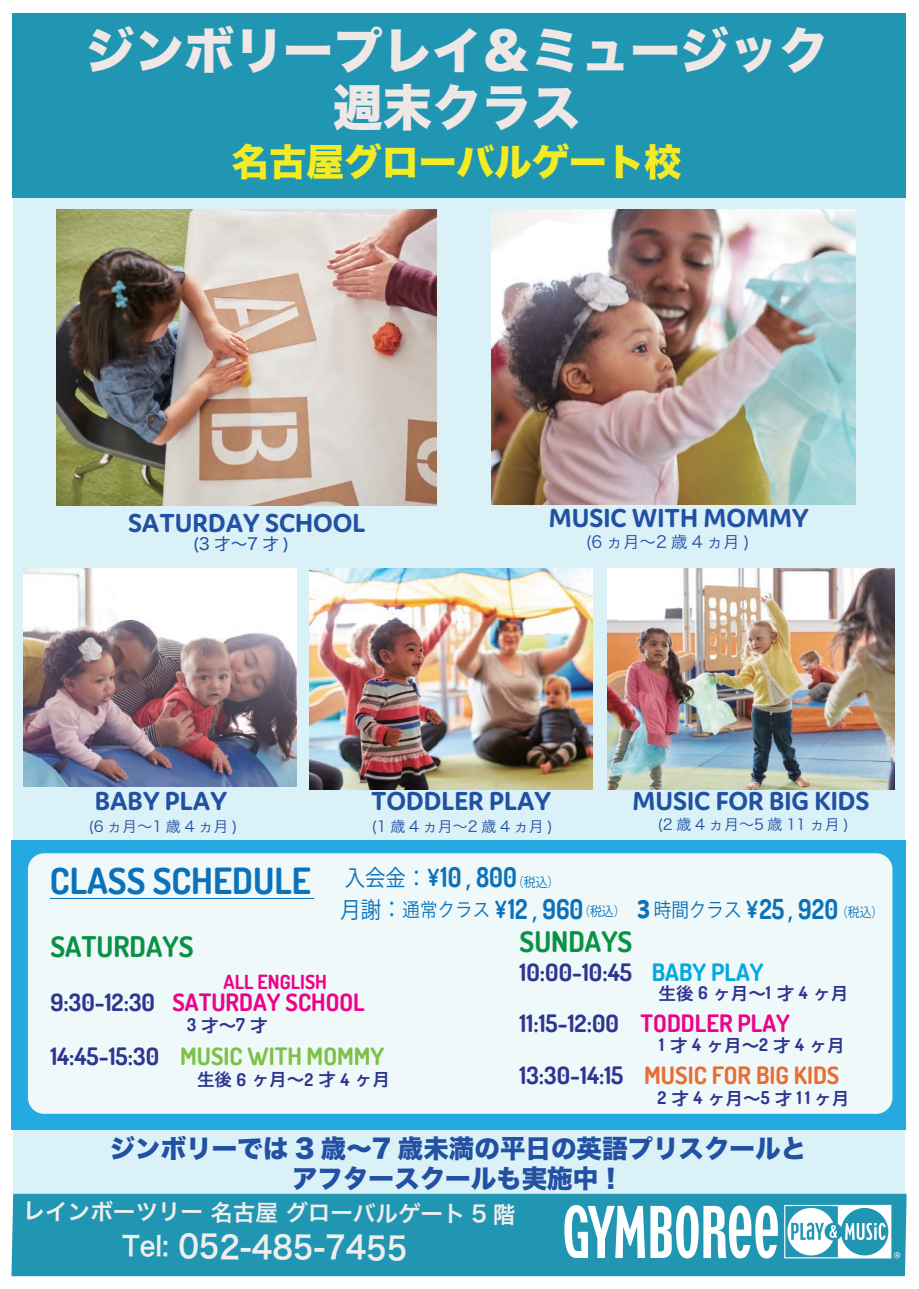
<style>
.page{position:relative;width:919px;height:1289px;background:#fff}
.page>*{position:absolute;margin:0;border:0;box-sizing:border-box;transform-origin:0 0}
.t1{font:49.5px/57px "Hira Kaku Std W8";color:#eee7e6;text-align:center}
.t2{font:37.5px "Hira Kaku Std N W8";color:#f4ec23}
.t3{font:700 36px "Dosis";color:#0b72ba}
.t4{font:31.35px "Hira Kaku Pro N W6";letter-spacing:-.015em;color:#eeeeec;scale:.92 1}
.t5{font:700 28.35px "Dosis";color:#099244}
.t6{font:700 27.75px "Domus";color:#2250a3}
.t7{font:25.5px/30px "Hira Kaku Std W8";color:#2250a3;text-align:center}
.t8{font:700 24px "Dosis";color:#2c3691}
.t9{font:700 24px "Dosis";color:#e86d33}
.t10{font:700 24px "Dosis";color:#7bc144}
.t11{font:700 24px "Dosis";color:#ed028c}
.t12{font:22.5px "Hira Kaku Pro N W6";letter-spacing:-.01em;color:#eeeeec}
.t13{font:19.5px "Hiragino Sans W3";color:#0b72ba;scale:.9 1}
.t14{font:19.5px "Koz Go Pr 6 N";color:#0b72ba;scale:.9 1}
.t15{font:700 19.5px "Dosis";color:#ed028c}
.t16{font:17.55px "Hira Kaku Pro N W6";color:#2c3691}
.t17{font:16.5px "Hira Kaku Pro N W3";color:#2250a3}
.t18{font:16.5px "Hiragino Sans W4";color:#2250a3}
.t19{font:15px "Hira Kaku Pro N W3";letter-spacing:.25em;color:#2250a3}
.s1{font-family:"Koz Go Pr 6 N";font-size:22.65px}
.s2{font-family:"Koz Go Pr 6 N";font-size:23.85px}
.s3{font-family:"Dosis";font-weight:700;font-size:23.85px}
.s4{font-family:"Dosis";font-weight:700;font-size:27.3px}
.s5{font-family:"Koz Go Pr 6 N";font-size:27.3px}
.s6{font-family:"Koz Go Pr 6 N";font-size:13.05px}
.s7{font-family:"Domus";font-weight:700;font-size:31.65px}
.s8{font-size:27.3px}
.s9{font-size:13.05px}
.s10{color:#2c3691}
.s11{font-family:"Dosis";font-weight:700}
.s12{color:#00a9e0}
.s13{color:#ed028c}
.s14{font-size:27px}
</style>
<div class="page">
<div style="left:11px;top:147px;width:895px;height:1113px;background:#daf1f7;border:2px solid #fff"></div>
<div style="left:13px;top:13px;width:893px;height:185px;background:#2196b3"></div>
<img style="left:24px;top:568px;width:272px;height:218px">
<img style="left:310px;top:568px;width:282px;height:221px">
<div style="left:11px;top:1193px;width:895px;height:83px;background:#2196b3"></div>
<svg style="left:564px;top:1204px;width:213px;height:54px;background:#97cedb"></svg>
<svg style="left:784px;top:1204px;width:116px;height:54px;background:#89c7d6"></svg>
<div style="left:11px;top:840px;width:895px;height:289px;background:#24aae1"></div>
<div style="left:28px;top:853px;width:864px;height:260px;background:#f0f9f9;border-radius:16px"></div>
<hr style="left:50px;top:898px;width:264px;height:1px;background:#0b72ba">
<img style="left:57px;top:209px;width:380px;height:296px">
<img style="left:491px;top:209px;width:364px;height:295px">
<img style="left:607px;top:569px;width:287px;height:220px">
<h1 class="t1" style="left:85px;top:23px;width:744px">ジンボリープレイ＆ミュージック週末クラス</h1>
<h2 class="t2" style="left:231px;top:142px;width:452px">名古屋グローバルゲート校</h2>
<p class="t6" style="left:128px;top:507px;width:239px">SATURDAY SCHOOL</p>
<p class="t18" style="left:193px;top:529px;width:98px">(3 才～7 才 )</p>
<p class="t6" style="left:548px;top:503px;width:261px">MUSIC WITH MOMMY</p>
<p class="t17" style="left:585px;top:527px;width:165px">(6 ヵ月～2 歳 4 ヵ月 )</p>
<p class="t6" style="left:95px;top:785px;width:134px">BABY PLAY</p>
<p class="t19" style="left:88px;top:812px;width:151px">(6 ヵ月～1歳 4 ヵ月 )</p>
<p class="t6" style="left:371px;top:785px;width:181px">TODDLER PLAY</p>
<p class="t19" style="left:371px;top:812px;width:183px">(1歳4ヵ月～2歳4ヵ月)</p>
<p class="t3" style="left:50px;top:857px;width:511px">CLASS SCHEDULE <sup>入会金</sup><sup>：</sup><sup>¥</sup><sup>10</sup><sup>，</sup><sup>800</sup><sup>（税込）</sup></p>
<p class="t13" style="left:340px;top:891px;width:318px"><span class="s1">月謝</span><span class="s2">：</span>通常クラス <span class="s3">¥</span><span class="s4">12</span><span class="s5">，</span><span class="s4">960</span><span class="s6">（税込）</span></p>
<p class="t6" style="left:632px;top:785px;width:238px">MUSIC FOR BIG KIDS</p>
<p class="t19" style="left:657px;top:810px;width:193px">(2歳4ヵ月～5歳11ヵ月)</p>
<p class="t14" style="left:637px;top:898px;width:275px"><span class="s7">3</span> 時間クラス <span class="s3">¥</span><span class="s4">25</span><span class="s8">，</span><span class="s4">920</span><span class="s9">（税込）</span></p>
<p class="t5" style="left:50px;top:927px;width:145px">SATURDAYS</p>
<p class="t5" style="left:519px;top:923px;width:114px">SUNDAYS</p>
<p class="t15" style="left:223px;top:969px;width:105px">ALL ENGLISH</p>
<p class="t11" style="left:50px;top:986px;width:316px"><span class="s10">9:30-12:30</span> SATURDAY SCHOOL</p>
<p class="t16" style="left:187px;top:1009px;width:82px"><span class="s11">3</span> 才～<span class="s11">7</span> 才</p>
<p class="t10" style="left:50px;top:1041px;width:335px"><span class="s10">14:45-15:30</span> MUSIC WITH MOMMY</p>
<p class="t16" style="left:197px;top:1063px;width:194px">生後 <span class="s11">6</span> ヶ月～<span class="s11">2</span> 才 <span class="s11">4</span> ヶ月</p>
<p class="t8" style="left:519px;top:956px;width:245px">10:00-10:45 <span class="s12">BABY PLAY</span></p>
<p class="t16" style="left:658px;top:977px;width:191px">生後 <span class="s11">6</span> ヶ月～<span class="s11">1</span> 才 <span class="s11">4</span> ヶ月</p>
<p class="t8" style="left:519px;top:1008px;width:272px">11:15-12:00 <span class="s13">TODDLER PLAY</span></p>
<p class="t16" style="left:659px;top:1029px;width:187px"><span class="s11">1</span>才<span class="s11">4</span>ヶ月～<span class="s11">2</span>才<span class="s11">4</span>ヶ月</p>
<p class="t9" style="left:519px;top:1059px;width:321px"><span class="s10">13:30-14:15</span> MUSIC FOR BIG KIDS</p>
<p class="t16" style="left:657px;top:1082px;width:193px"><span class="s11">2</span>才<span class="s11">4</span>ヶ月～<span class="s11">5</span>才<span class="s11">11</span>ヶ月</p>
<p class="t7" style="left:110px;top:1134px;width:698px">ジンボリーでは 3 歳～7 歳未満の平日の英語プリスクールとアフタースクールも実施中！</p>
<p class="t12" style="left:23px;top:1192px;width:494px">レインボーツリー 名古屋 グローバルゲート 5 階</p>
<p class="t4" style="left:122px;top:1218px;width:312px"><span class="s14">Tel:</span> 052-485-7455</p>
</div>
